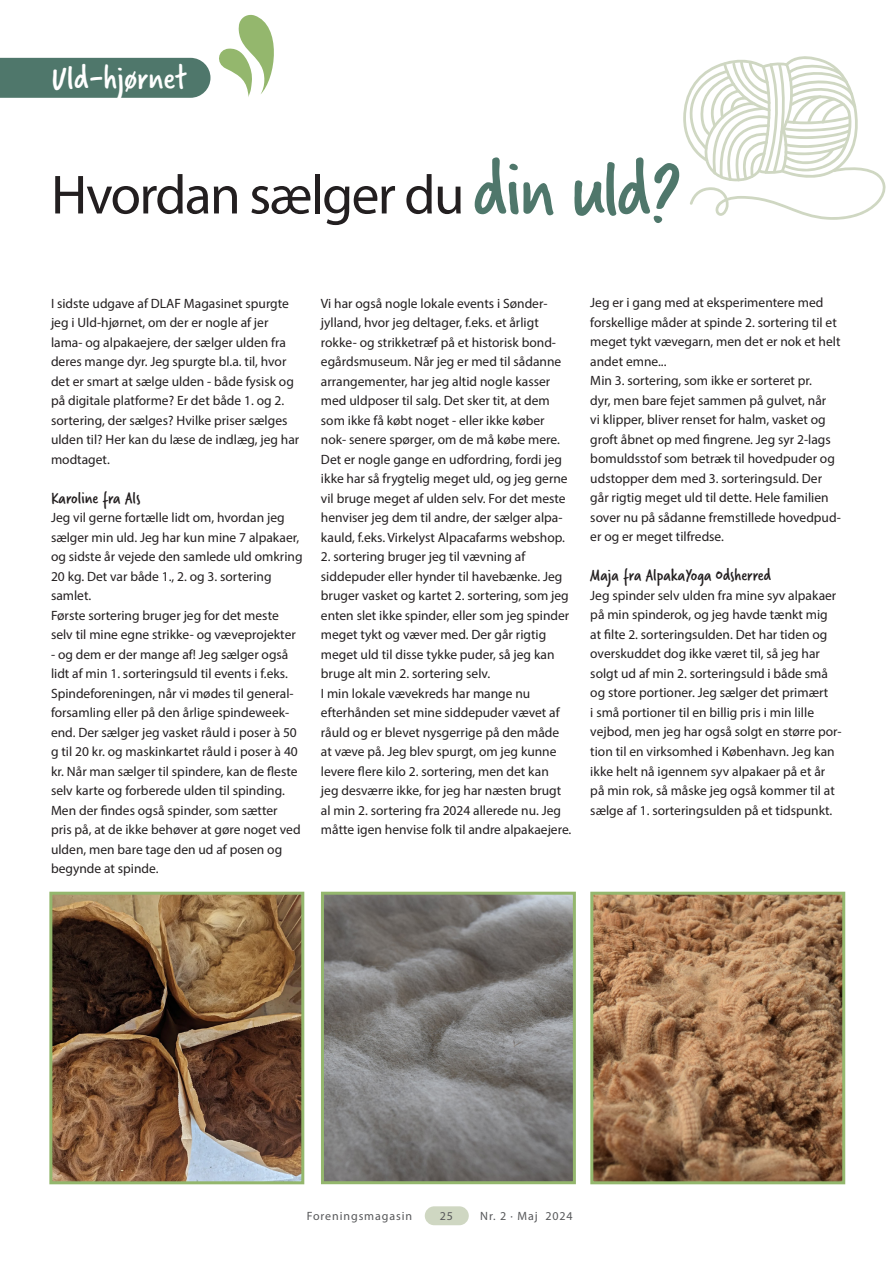
<style>
.page{position:relative;width:893px;height:1263px;background:#fff}
.page>*{position:absolute;margin:0;border:0;box-sizing:border-box;transform-origin:0 0}
.t1{font:55.5px "Myriad Pro";letter-spacing:-.03em;color:#231f20}
.t2{font:36px "Verveine";color:#fff}
.Fototekst_SORT__Market_Pro{font:18px "Verveine";color:#231f20}
.Fototekst_SORT__Market_Pro-2{font:13.5px/19.5px "Myriad Pro";color:#231f20}
.t3{font:12px "Myriad Pro";letter-spacing:.075em;color:#57585a}
.s1{font-family:"Verveine";font-size:84px;color:#4f776b}
</style>
<div class="page">
<svg style="left:683px;top:56px;width:203px;height:164px"></svg>
<img style="left:53px;top:896px;width:247px;height:284px">
<div style="left:49px;top:892px;width:255px;height:292px;border:3px solid #94b76d"></div>
<img style="left:325px;top:896px;width:247px;height:284px">
<div style="left:321px;top:892px;width:255px;height:292px;border:3px solid #94b76d"></div>
<img style="left:594px;top:896px;width:247px;height:284px">
<div style="left:590px;top:892px;width:255px;height:292px;border:3px solid #94b76d"></div>
<div style="left:425px;top:1206px;width:44px;height:19px;background:#cfd7c2;border-radius:9px"></div>
<svg style="left:0;top:14px;width:274px;height:84px"></svg>
<h2 class="t2" style="left:51px;top:53px;width:137px">Uld-hjørnet</h2>
<p class="t1" style="left:51px;top:161px;width:632px">Hvordan sælger du <span class="s1">din uld?</span></p>
<p class="Fototekst_SORT__Market_Pro-2" style="left:51px;top:293px;width:250px">I sidste udgave af DLAF Magasinet spurgte jeg i Uld-hjørnet, om der er nogle af jer lama- og alpakaejere, der sælger ulden fra deres mange dyr. Jeg spurgte bl.a. til, hvor det er smart at sælge ulden - både fysisk og på digitale platforme? Er det både 1. og 2. sortering, der sælges? Hvilke priser sælges ulden til? Her kan du læse de indlæg, jeg har modtaget.</p>
<p class="Fototekst_SORT__Market_Pro" style="left:51px;top:485px;width:91px">Karoline fra Als</p>
<p class="Fototekst_SORT__Market_Pro-2" style="left:51px;top:508px;width:253px">Jeg vil gerne fortælle lidt om, hvordan jeg sælger min uld. Jeg har kun mine 7 alpakaer, og sidste år vejede den samlede uld omkring 20 kg. Det var både 1., 2. og 3. sortering samlet.</p>
<p class="Fototekst_SORT__Market_Pro-2" style="left:51px;top:605px;width:246px">Første sortering bruger jeg for det meste selv til mine egne strikke- og væveprojekter</p>
<p class="Fototekst_SORT__Market_Pro-2" style="left:51px;top:644px;width:251px">- og dem er der mange af! Jeg sælger også lidt af min 1. sorteringsuld til events i f.eks.<br>Spindeforeningen, når vi mødes til general&shy;forsamling eller på den årlige spindeweek&shy;end. Der sælger jeg vasket råuld i poser à 50 g til 20 kr. og maskinkartet råuld i poser à 40 kr. Når man sælger til spindere, kan de fleste selv karte og forberede ulden til spinding.<br>Men der findes også spinder, som sætter pris på, at de ikke behøver at gøre noget ved ulden, men bare tage den ud af posen og begynde at spinde.</p>
<p class="Fototekst_SORT__Market_Pro-2" style="left:321px;top:293px;width:248px">Vi har også nogle lokale events i Sønder&shy;jylland, hvor jeg deltager, f.eks. et årligt rokke- og strikketræf på et historisk bond&shy;egårdsmuseum. Når jeg er med til sådanne arrangementer, har jeg altid nogle kasser med uldposer til salg. Det sker tit, at dem som ikke få købt noget - eller ikke køber nok- senere spørger, om de må købe mere.<br>Det er nogle gange en udfordring, fordi jeg ikke har så frygtelig meget uld, og jeg gerne vil bruge meget af ulden selv. For det meste henviser jeg dem til andre, der sælger alpa&shy;kauld, f.eks. Virkelyst Alpacafarms webshop.</p>
<p class="Fototekst_SORT__Market_Pro-2" style="left:321px;top:547px;width:250px">2. sortering bruger jeg til vævning af siddepuder eller hynder til havebænke. Jeg bruger vasket og kartet 2. sortering, som jeg enten slet ikke spinder, eller som jeg spinder meget tykt og væver med. Der går rigtig meget uld til disse tykke puder, så jeg kan bruge alt min 2. sortering selv.</p>
<p class="Fototekst_SORT__Market_Pro-2" style="left:321px;top:683px;width:252px">I min lokale vævekreds har mange nu efterhånden set mine siddepuder vævet af råuld og er blevet nysgerrige på den måde at væve på. Jeg blev spurgt, om jeg kunne levere flere kilo 2. sortering, men det kan<br>jeg desværre ikke, for jeg har næsten brugt al min 2. sortering fra 2024 allerede nu. Jeg måtte igen henvise folk til andre alpakaejere.</p>
<p class="Fototekst_SORT__Market_Pro-2" style="left:590px;top:293px;width:252px">Jeg er i gang med at eksperimentere med forskellige måder at spinde 2. sortering til et meget tykt vævegarn, men det er nok et helt andet emne...</p>
<p class="Fototekst_SORT__Market_Pro-2" style="left:590px;top:371px;width:252px">Min 3. sortering, som ikke er sorteret pr.<br>dyr, men bare fejet sammen på gulvet, når<br>vi klipper, bliver renset for halm, vasket og groft åbnet op med fingrene. Jeg syr 2-lags bomuldsstof som betræk til hovedpuder og udstopper dem med 3. sorteringsuld. Der går rigtig meget uld til dette. Hele familien sover nu på sådanne fremstillede hovedpud&shy;er og er meget tilfredse.</p>
<p class="Fototekst_SORT__Market_Pro" style="left:590px;top:563px;width:182px">Maja fra AlpakaYoga Odsherred</p>
<p class="Fototekst_SORT__Market_Pro-2" style="left:590px;top:585px;width:253px">Jeg spinder selv ulden fra mine syv alpakaer på min spinderok, og jeg havde tænkt mig at filte 2. sorteringsulden. Det har tiden og overskuddet dog ikke været til, så jeg har solgt ud af min 2. sorteringsuld i både små og store portioner. Jeg sælger det primært<br>i små portioner til en billig pris i min lille vejbod, men jeg har også solgt en større por&shy;tion til en virksomhed i København. Jeg kan ikke helt nå igennem syv alpakaer på et år på min rok, så måske jeg også kommer til at sælge af 1. sorteringsulden på et tidspunkt.</p>
<p class="t3" style="left:307px;top:1209px;width:107px">Foreningsmagasin</p>
<p class="t3" style="left:440px;top:1209px;width:15px">25</p>
<p class="t3" style="left:480px;top:1209px;width:94px">Nr. 2 · Maj 2024</p>
</div>
